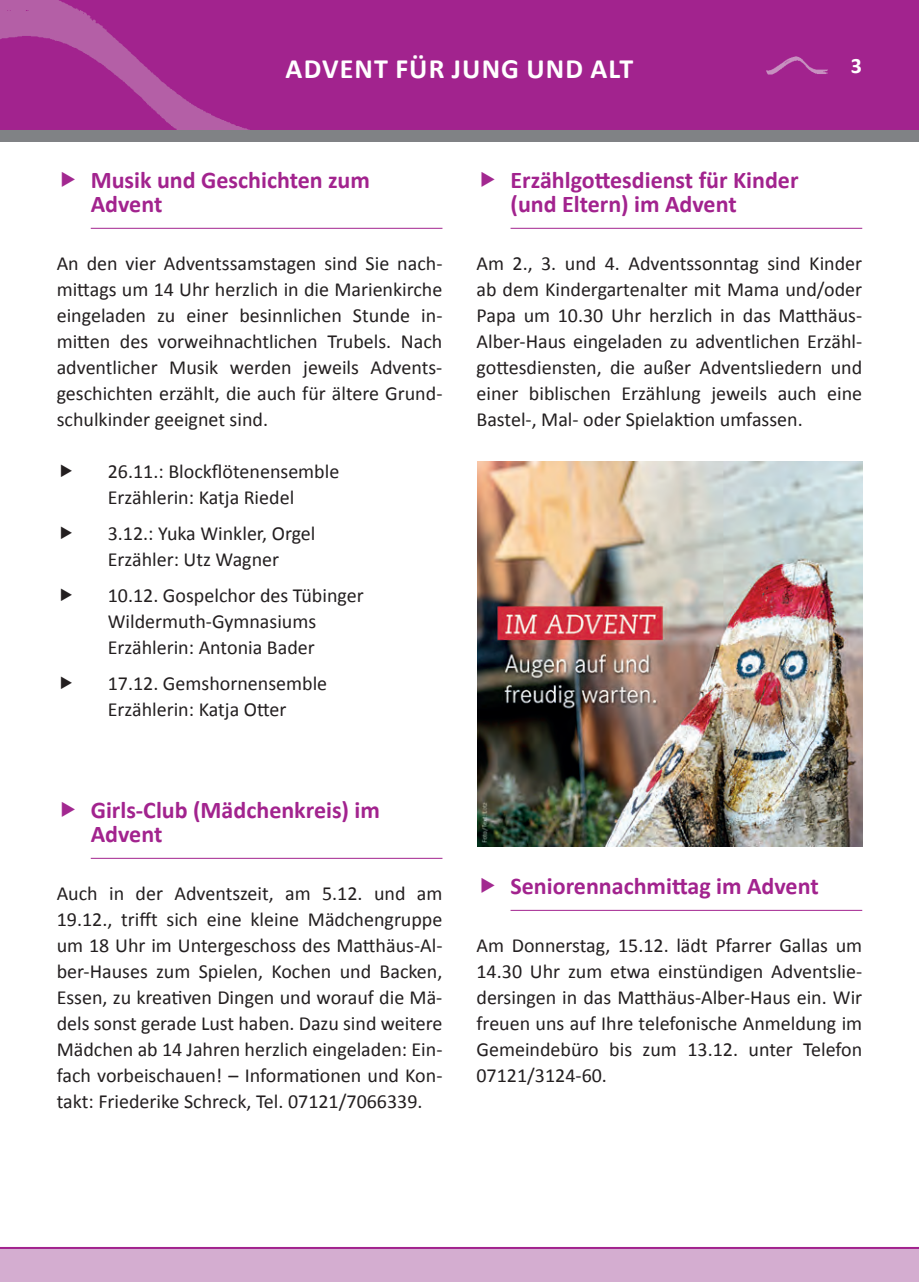
<style>
.page{position:relative;width:919px;height:1282px;background:#fff}
.page>*{position:absolute;margin:0;border:0;box-sizing:border-box;transform-origin:0 0}
.t1{font:700 28px "Calibri";letter-spacing:.04em;color:#fff}
.t2{font:700 24px/24px "Calibri";color:#a2238e}
.t3{font:700 22px "Calibri";color:#fff}
.t4{font:20px/26px "Calibri";color:#231f20;text-align:justify}
</style>
<div class="page">
<div style="left:0;top:0;width:918px;height:130px;background:#a2238e"></div>
<div style="left:0;top:1247px;width:918px;height:34px;background:#d4add0"></div>
<img style="left:0;top:0;width:250px;height:130px">
<hr style="left:0;top:1246px;width:918px;height:2px;background:#a2238e">
<div style="left:0;top:130px;width:918px;height:12px;background:#808285"></div>
<img style="left:766px;top:56px;width:62px;height:19px">
<hr style="left:91px;top:228px;width:351px;height:1px;background:#a2238e">
<hr style="left:91px;top:857px;width:351px;height:1px;background:#a2238e">
<hr style="left:510px;top:228px;width:352px;height:1px;background:#a2238e">
<hr style="left:510px;top:909px;width:352px;height:1px;background:#a2238e">
<img style="left:478px;top:462px;width:384px;height:384px">
<h1 class="t1" style="left:285px;top:49px;width:349px">ADVENT FÜR JUNG UND ALT</h1>
<p class="t3" style="left:850px;top:50px;width:13px">3</p>
<p class="t2" style="left:91px;top:167px;width:281px">Musik und Geschichten zum<br>Advent</p>
<p class="t4" style="left:57px;top:249px;width:387px">An den vier Adventssamstagen sind Sie nach&shy;mittags um 14 Uhr herzlich in die Marienkirche eingeladen zu einer besinnlichen Stunde in&shy;mitten des vorweihnachtlichen Trubels. Nach adventlicher Musik werden jeweils Advents&shy;geschichten erzählt, die auch für ältere Grund&shy;schulkinder geeignet sind.</p>
<p class="t4" style="left:108px;top:457px;width:233px">26.11.: Blockflötenensemble<br>Erzählerin: Katja Riedel</p>
<p class="t4" style="left:108px;top:519px;width:209px">3.12.: Yuka Winkler, Orgel<br>Erzähler: Utz Wagner</p>
<p class="t4" style="left:108px;top:581px;width:257px;text-align:left">10.12. Gospelchor des Tübinger<br>Wildermuth-Gymnasiums<br>Erzählerin: Antonia Bader</p>
<p class="t4" style="left:108px;top:669px;width:221px">17.12. Gemshornensemble<br>Erzählerin: Katja Otter</p>
<p class="t2" style="left:91px;top:797px;width:291px">Girls-Club (Mädchenkreis) im<br>Advent</p>
<p class="t4" style="left:57px;top:879px;width:387px">Auch in der Adventszeit, am 5.12. und am 19.12., trifft sich eine kleine Mädchengruppe um 18 Uhr im Untergeschoss des Matthäus-Al&shy;ber-Hauses zum Spielen, Kochen und Backen, Essen, zu kreativen Dingen und worauf die Mä&shy;dels sonst gerade Lust haben. Dazu sind weitere Mädchen ab 14 Jahren herzlich eingeladen: Ein&shy;fach vorbeischauen! – Informationen und Kon&shy;takt: Friederike Schreck, Tel. 07121/7066339.</p>
<p class="t2" style="left:510px;top:167px;width:289px">Erzählgottesdienst für Kinder (und Eltern) im Advent</p>
<p class="t4" style="left:476px;top:249px;width:387px">Am 2., 3. und 4. Adventssonntag sind Kinder ab dem Kindergartenalter mit Mama und/oder Papa um 10.30 Uhr herzlich in das Matthäus-Alber-Haus eingeladen zu adventlichen Erzähl&shy;gottesdiensten, die außer Adventsliedern und einer biblischen Erzählung jeweils auch eine Bastel-, Mal- oder Spielaktion umfassen.</p>
<p class="t2" style="left:510px;top:873px;width:310px">Seniorennachmittag im Advent</p>
<p class="t4" style="left:476px;top:931px;width:387px">Am Donnerstag, 15.12. lädt Pfarrer Gallas um 14.30 Uhr zum etwa einstündigen Adventslie&shy;dersingen in das Matthäus-Alber-Haus ein. Wir freuen uns auf Ihre telefonische Anmeldung im Gemeindebüro bis zum 13.12. unter Telefon 07121/3124-60.</p>
</div>
